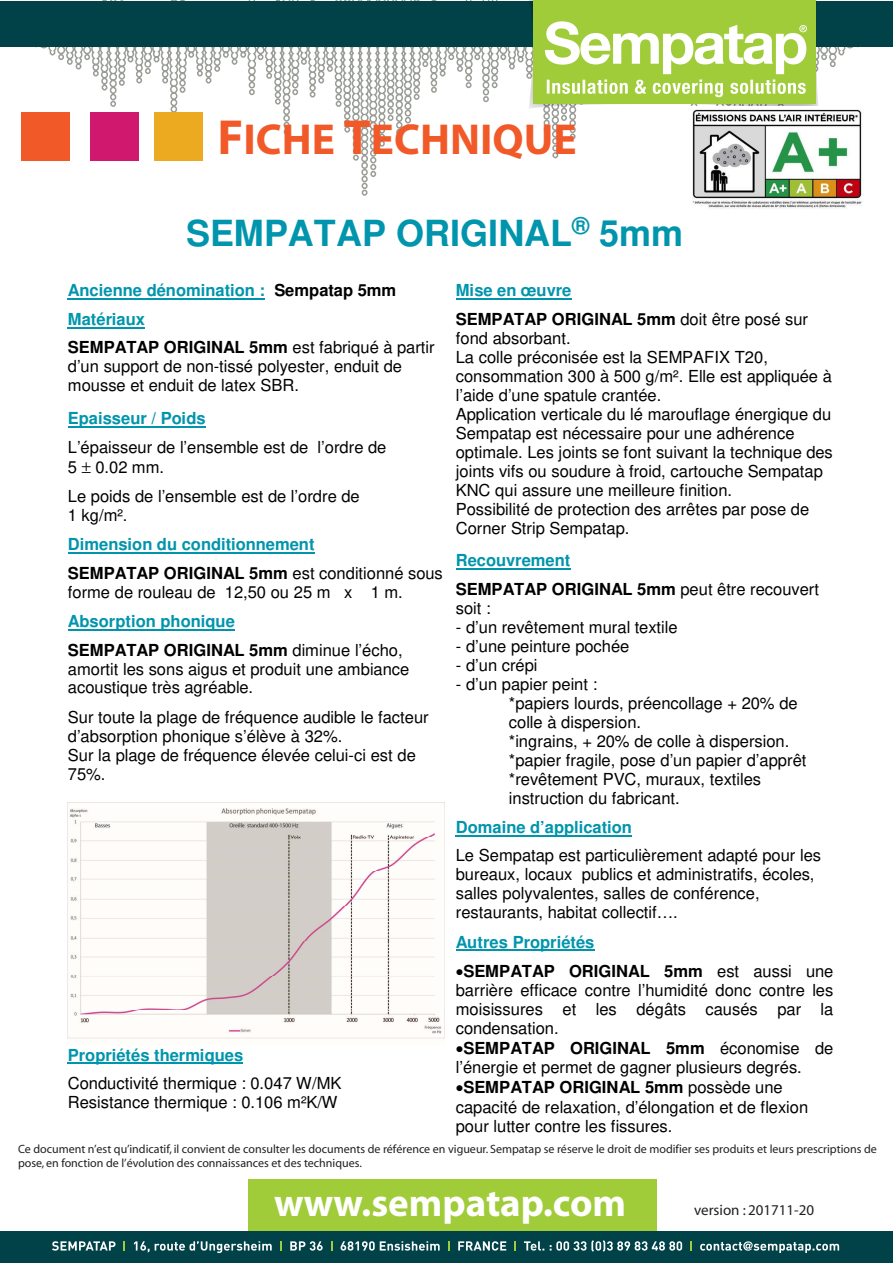
<style>
.page{position:relative;width:893px;height:1263px;background:#fff}
.page>*{position:absolute;margin:0;border:0;box-sizing:border-box;transform-origin:0 0}
.t1{font:700 43.5px "Myriad";color:#f15929}
.t2{font:700 39px "Myriad";color:#fff}
.t3{font:700 36px "Helvetica";color:#0095ad}
.t4{font:16.5px/18.9px "Helvetica";color:#000}
.t5{font:700 16.5px/28.5px "Helvetica";color:#0095ad}
.t6{font:700 16.5px/28.5px "Helvetica";color:#000}
.t7{font:15px "Myriad";color:#231f20}
.t8{font:12px/14.4px "Myriad";color:#231f20}
.s1{font-size:49.5px}
.s2{color:#000}
.s3{font-weight:400;color:#000}
.s4{color:#0095ad}
.s5{font-weight:400}
.s6{font-weight:700}
</style>
<div class="page">
<svg style="left:35px;top:0;width:824px;height:196px"></svg>
<div style="left:248px;top:1179px;width:408px;height:53px;background:#a1cc3a"></div>
<div style="left:21px;top:112px;width:49px;height:49px;background:#f15929"></div>
<div style="left:90px;top:112px;width:49px;height:49px;background:#d0196e"></div>
<div style="left:154px;top:112px;width:49px;height:49px;background:#ebaa20"></div>
<div style="left:0;top:1232px;width:893px;height:31px;background:#004248"></div>
<svg style="left:690px;top:1241px;width:2px;height:9px"></svg>
<svg style="left:514px;top:1241px;width:2px;height:9px"></svg>
<svg style="left:448px;top:1241px;width:2px;height:9px"></svg>
<svg style="left:280px;top:1241px;width:2px;height:9px"></svg>
<svg style="left:123px;top:1241px;width:2px;height:9px"></svg>
<svg style="left:700px;top:1241px;width:139px;height:12px"></svg>
<svg style="left:524px;top:1240px;width:158px;height:12px"></svg>
<svg style="left:458px;top:1241px;width:48px;height:9px"></svg>
<svg style="left:341px;top:1241px;width:99px;height:9px"></svg>
<svg style="left:290px;top:1241px;width:33px;height:9px"></svg>
<svg style="left:134px;top:1241px;width:138px;height:12px"></svg>
<svg style="left:52px;top:1241px;width:64px;height:9px"></svg>
<div style="left:0;top:1px;width:893px;height:46px;background:#004248"></div>
<svg style="left:525px;top:0;width:297px;height:112px"></svg>
<img style="left:690px;top:107px;width:172px;height:102px">
<hr style="left:68px;top:298px;width:197px;height:2px;background:#0095ad">
<hr style="left:68px;top:327px;width:77px;height:1px;background:#0095ad">
<hr style="left:68px;top:426px;width:137px;height:2px;background:#0095ad">
<hr style="left:68px;top:552px;width:246px;height:2px;background:#0095ad">
<hr style="left:68px;top:629px;width:167px;height:2px;background:#0095ad">
<hr style="left:68px;top:1062px;width:175px;height:2px;background:#0095ad">
<hr style="left:456px;top:298px;width:115px;height:2px;background:#0095ad">
<hr style="left:456px;top:568px;width:114px;height:2px;background:#0095ad">
<hr style="left:456px;top:835px;width:176px;height:1px;background:#0095ad">
<hr style="left:456px;top:949px;width:138px;height:2px;background:#0095ad">
<img style="left:68px;top:802px;width:376px;height:237px">
<h1 class="t1" style="left:217px;top:117px;width:361px"><span class="s1">F</span>ICHE <span class="s1">T</span>ECHNIQUE</h1>
<h3 class="t3" style="left:186px;top:219px;width:499px">SEMPATAP ORIGINAL<sup>®</sup> 5mm</h3>
<p class="t5" style="left:68px;top:278px;width:368px">Ancienne dénomination : <span class="s2">Sempatap 5mm<br></span>Matériaux<br><span class="s2">SEMPATAP ORIGINAL 5mm</span> <span class="s3">est fabriqué à partir</span></p>
<p class="t4" style="left:68px;top:358px;width:336px">d’un support de non-tissé polyester, enduit de mousse et enduit de latex SBR.</p>
<p class="t5" style="left:68px;top:405px;width:139px">Epaisseur / Poids</p>
<p class="t4" style="left:68px;top:438px;width:320px;line-height:20px">L’épaisseur de l’ensemble est de l’ordre de<br>5 0.02 mm.</p>
<p class="t4" style="left:68px;top:488px;width:293px">Le poids de l’ensemble est de l’ordre de<br>1 kg/m².</p>
<p class="t5" style="left:68px;top:532px;width:376px">Dimension du conditionnement<br><span class="s2">SEMPATAP ORIGINAL 5mm</span> <span class="s3">est conditionné sous</span></p>
<p class="t4" style="left:68px;top:584px;width:336px">forme de rouleau de 12,50 ou 25 m x 1 m.</p>
<p class="t6" style="left:68px;top:608px;width:336px"><span class="s4">Absorption phonique<br></span>SEMPATAP ORIGINAL 5mm <span class="s5">diminue l’écho,</span></p>
<p class="t4" style="left:68px;top:661px;width:343px">amortit les sons aigus et produit une ambiance acoustique très agréable.</p>
<p class="t4" style="left:68px;top:709px;width:362px">Sur toute la plage de fréquence audible le facteur d’absorption phonique s’élève à 32%.<br>Sur la plage de fréquence élevée celui-ci est de 75%.</p>
<p class="t6" style="left:456px;top:277px;width:354px"><span class="s4">Mise en œuvre<br></span>SEMPATAP ORIGINAL 5mm <span class="s5">doit être posé sur</span></p>
<p class="t4" style="left:456px;top:330px;width:379px">fond absorbant.<br>La colle préconisée est la SEMPAFIX T20, consommation 300 à 500 g/m². Elle est appliquée à l’aide d’une spatule crantée.<br>Application verticale du lé marouflage énergique du Sempatap est nécessaire pour une adhérence optimale. Les joints se font suivant la technique des joints vifs ou soudure à froid, cartouche Sempatap KNC qui assure une meilleure finition.<br>Possibilité de protection des arrêtes par pose de Corner Strip Sempatap.</p>
<p class="t6" style="left:456px;top:548px;width:365px"><span class="s4">Recouvrement<br></span>SEMPATAP ORIGINAL 5mm <span class="s5">peut être recouvert</span></p>
<p class="t4" style="left:456px;top:600px;width:37px">soit :</p>
<p class="t4" style="left:456px;top:619px;width:223px">- d’un revêtement mural textile</p>
<p class="t4" style="left:456px;top:638px;width:175px">- d’une peinture pochée</p>
<p class="t4" style="left:456px;top:657px;width:83px">- d’un crépi</p>
<p class="t4" style="left:509px;top:676px;width:299px;text-indent:-53px">- d’un papier peint :<br>*papiers lourds, préencollage + 20% de colle à dispersion.<br>*ingrains, + 20% de colle à dispersion. *papier fragile, pose d’un papier d’apprêt *revêtement PVC, muraux, textiles instruction du fabricant.</p>
<p class="t5" style="left:456px;top:814px;width:178px">Domaine d’application</p>
<p class="t4" style="left:456px;top:848px;width:367px">Le Sempatap est particulièrement adapté pour les bureaux, locaux publics et administratifs, écoles, salles polyvalentes, salles de conférence, restaurants, habitat collectif….</p>
<p class="t5" style="left:456px;top:929px;width:140px">Autres Propriétés</p>
<p class="t4" style="left:456px;top:963px;width:379px;text-align:justify">•<span class="s6">SEMPATAP ORIGINAL 5mm</span> est aussi une barrière efficace contre l’humidité donc contre les moisissures et les dégâts causés par la condensation.</p>
<p class="t4" style="left:456px;top:1040px;width:379px">•<span class="s6">SEMPATAP ORIGINAL 5mm</span> économise de l’énergie et permet de gagner plusieurs degrés.</p>
<p class="t4" style="left:456px;top:1079px;width:354px">•<span class="s6">SEMPATAP ORIGINAL 5mm</span> possède une capacité de relaxation, d’élongation et de flexion pour lutter contre les fissures.</p>
<p class="t5" style="left:68px;top:1042px;width:177px">Propriétés thermiques</p>
<p class="t4" style="left:68px;top:1075px;width:275px">Conductivité thermique : 0.047 W/MK<br>Resistance thermique : 0.106 m²K/W</p>
<p class="t8" style="left:18px;top:1142px;width:860px">Ce document n’est qu’indicatif, il convient de consulter les documents de référence en vigueur. Sempatap se réserve le droit de modifier ses produits et leurs prescriptions de pose, en fonction de l’évolution des connaissances et des techniques.</p>
<p class="t7" style="left:694px;top:1202px;width:122px">version : 201711-20</p>
<h2 class="t2" style="left:274px;top:1182px;width:353px">www.sempatap.com</h2>
</div>
